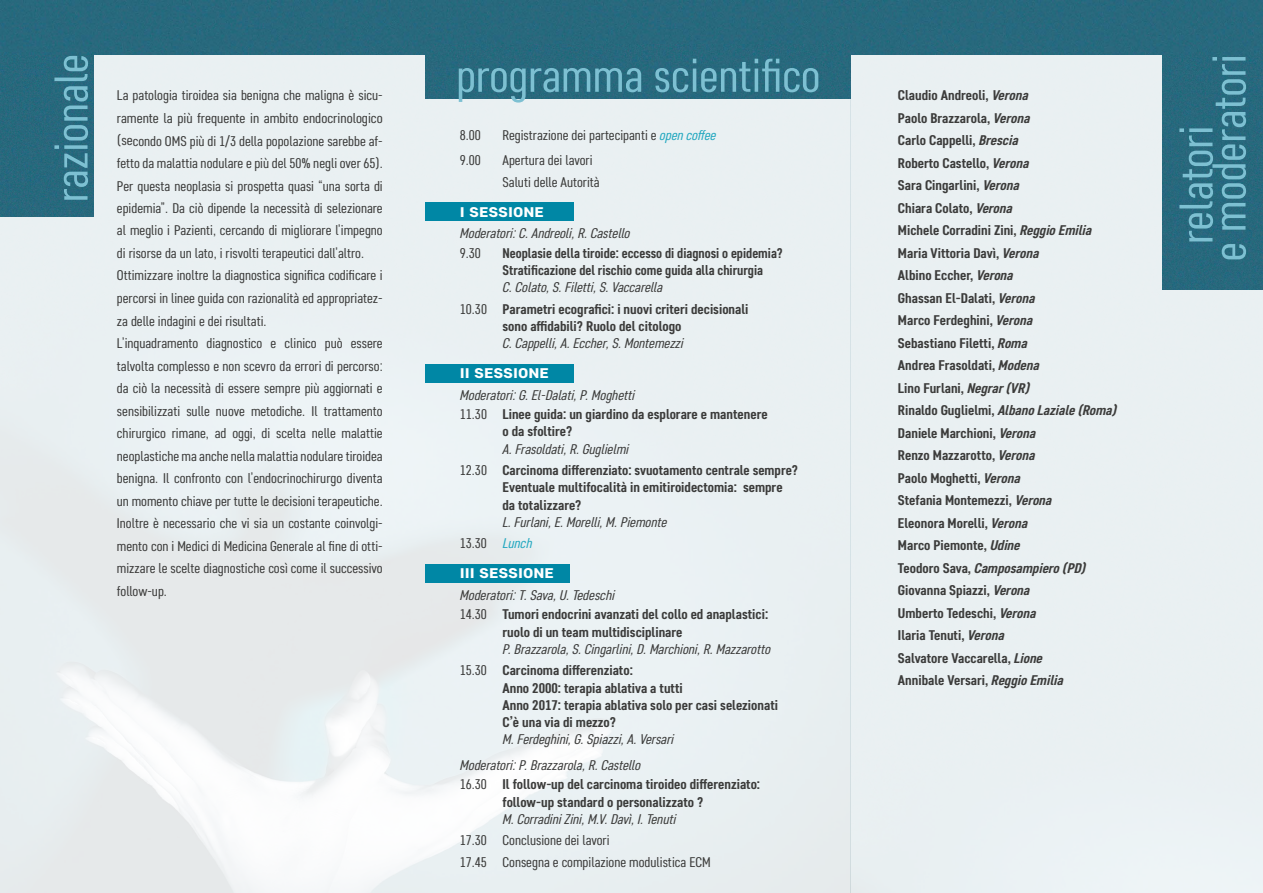
<style>
.page{position:relative;width:1263px;height:893px;background:#fff}
.page>*{position:absolute;margin:0;border:0;box-sizing:border-box;transform-origin:0 0}
.t1{font:46.5px/33px "Core Sans D37 Cn";color:#7dc0d2;scale:1.18 1}
.t2{font:14.1px/22.5px "Core Sans D37 Cn";color:#3c3c3b;scale:1.18 1}
.t3{font:700 14.1px/22.5px "Core Sans D57 Cn";color:#3c3c3b;scale:1.18 1}
.t4{font:italic 14.1px/21.5px "Core Sans D37 Cn";color:#3c3c3b;scale:1.18 1}
.t5{font:700 14.1px/17.2px "Core Sans D57 Cn";color:#3c3c3b;scale:1.16 1}
.t6{font:700 14.1px/17.2px "Core Sans D57 Cn";color:#3c3c3b;scale:1.12 1}
.t7{font:800 14.1px "Core Sans D65";color:#fff;scale:1.18 1}
.s1{font-style:italic;color:#23a8c0}
.s2{font-family:"Core Sans D37 Cn";font-weight:400}
.s3{font-style:normal}
.s4{color:#23a8c0}
.s5{font-style:italic}
</style>
<div class="page">
<div style="left:0;top:54px;width:1263px;height:839px;background:#e9f0f2"></div>
<div style="left:1162px;top:54px;width:101px;height:235px;background:#28687d"></div>
<div style="left:425px;top:202px;width:149px;height:19px;background:#0087a5"></div>
<div style="left:425px;top:364px;width:149px;height:19px;background:#0087a5"></div>
<div style="left:425px;top:564px;width:145px;height:19px;background:#0087a5"></div>
<img style="left:0;top:54px;width:94px;height:163px">
<div style="left:0;top:0;width:412px;height:54px;background:#28697d"></div>
<div style="left:412px;top:0;width:851px;height:54px;background:#28697d"></div>
<div style="left:425px;top:45px;width:425px;height:54px;background:#28697d"></div>
<h1 class="t1" style="left:54px;top:202px;width:127px;rotate:-90deg">razionale</h1>
<p class="t2" style="left:117px;top:84px;width:227px">La patologia tiroidea sia benigna che maligna è sicu&shy;ramente la più frequente in ambito endocrinologico (secondo OMS più di 1/3 della popolazione sarebbe af&shy;fetto da malattia nodulare e più del 50% negli over 65).<br>Per questa neoplasia si prospetta quasi “una sorta di epidemia”. Da ciò dipende la necessità di selezionare al meglio i Pazienti, cercando di migliorare l’impegno di risorse da un lato, i risvolti terapeutici dall’altro.<br>Ottimizzare inoltre la diagnostica significa codificare i percorsi in linee guida con razionalità ed appropriatez&shy;za delle indagini e dei risultati.<br>L’inquadramento diagnostico e clinico può essere talvolta complesso e non scevro da errori di percorso: da ciò la necessità di essere sempre più aggiornati e sensibilizzati sulle nuove metodiche. Il trattamento chirurgico rimane, ad oggi, di scelta nelle malattie neoplastiche ma anche nella malattia nodulare tiroidea benigna. Il confronto con l’endocrinochirurgo diventa un momento chiave per tutte le decisioni terapeutiche.<br>Inoltre è necessario che vi sia un costante coinvolgi&shy;mento con i Medici di Medicina Generale al fine di otti&shy;mizzare le scelte diagnostiche così come il successivo follow-up.</p>
<h1 class="t1" style="left:456px;top:59px;width:310px">programma scientifico</h1>
<p class="t2" style="left:460px;top:123px;width:19px">8.00</p>
<p class="t2" style="left:502px;top:123px;width:182px">Registrazione dei partecipanti e <span class="s1">open coffee</span></p>
<p class="t2" style="left:460px;top:149px;width:19px">9.00</p>
<p class="t2" style="left:502px;top:150px;width:84px;line-height:21.5px">Apertura dei lavori<br>Saluti delle Autorità</p>
<p class="t7" style="left:460px;top:203px;width:72px">I SESSIONE</p>
<p class="t4" style="left:460px;top:223px;width:146px">Moderatori: C. Andreoli, R. Castello</p>
<p class="t2" style="left:460px;top:241px;width:19px">9.30</p>
<p class="t6" style="left:502px;top:244px;width:252px">Neoplasie della tiroide: eccesso di diagnosi o epidemia?<br>Stratificazione del rischio come guida alla chirurgia</p>
<p class="t4" style="left:502px;top:276px;width:137px">C. Colato, S. Filetti, S. Vaccarella</p>
<p class="t3" style="left:502px;top:300px;width:210px;line-height:17.2px;text-indent:-43px"><span class="s2">10.30</span> Parametri ecografici: i nuovi criteri decisionali sono affidabili? Ruolo del citologo</p>
<p class="t4" style="left:502px;top:332px;width:155px">C. Cappelli, A. Eccher, S. Montemezzi</p>
<p class="t7" style="left:460px;top:364px;width:77px">II SESSIONE</p>
<p class="t4" style="left:460px;top:384px;width:149px">Moderatori: G. El-Dalati, P. Moghetti</p>
<p class="t3" style="left:502px;top:405px;width:226px;line-height:17.2px;text-indent:-43px"><span class="s2">11.30</span> Linee guida: un giardino da esplorare e mantenere o da sfoltire?</p>
<p class="t4" style="left:502px;top:438px;width:108px">A. Frasoldati, R. Guglielmi</p>
<p class="t5" style="left:502px;top:461px;width:256px;text-indent:-43px"><span class="s2">12.30</span> Carcinoma differenziato: svuotamento centrale sempre?<br>Eventuale multifocalità in emitiroidectomia: sempre da totalizzare?</p>
<p class="t4" style="left:460px;top:511px;width:177px;text-indent:43px">L. Furlani, E. Morelli, M. Piemonte<br><span class="s3">13.30</span> <span class="s4">Lunch</span></p>
<p class="t7" style="left:460px;top:564px;width:81px">III SESSIONE</p>
<p class="t4" style="left:460px;top:584px;width:132px">Moderatori: T. Sava, U. Tedeschi</p>
<p class="t3" style="left:502px;top:606px;width:227px;line-height:17.2px;text-indent:-43px"><span class="s2">14.30</span> Tumori endocrini avanzati del collo ed anaplastici: ruolo di un team multidisciplinare</p>
<p class="t4" style="left:502px;top:638px;width:229px">P. Brazzarola, S. Cingarlini, D. Marchioni, R. Mazzarotto</p>
<p class="t3" style="left:502px;top:662px;width:235px;line-height:17.2px;text-indent:-43px"><span class="s2">15.30</span> Carcinoma differenziato:<br>Anno 2000: terapia ablativa a tutti<br>Anno 2017: terapia ablativa solo per casi selezionati C’è una via di mezzo?</p>
<p class="t4" style="left:460px;top:726px;width:183px;line-height:25.8px;text-indent:43px">M. Ferdeghini, G. Spiazzi, A. Versari<br>Moderatori: P. Brazzarola, R. Castello</p>
<p class="t3" style="left:502px;top:776px;width:220px;line-height:17.2px;text-indent:-43px"><span class="s2">16.30</span> Il follow-up del carcinoma tiroideo differenziato: follow-up standard o personalizzato ?</p>
<p class="t4" style="left:502px;top:808px;width:148px">M. Corradini Zini, M.V. Davì, I. Tenuti</p>
<p class="t2" style="left:460px;top:830px;width:214px;line-height:21.5px">17.30 Conclusione dei lavori<br>17.45 Consegna e compilazione modulistica ECM</p>
<p class="t3" style="left:898px;top:84px;width:187px">Claudio Andreoli, <span class="s5">Verona<br></span>Paolo Brazzarola, <span class="s5">Verona<br></span>Carlo Cappelli, <span class="s5">Brescia<br></span>Roberto Castello, <span class="s5">Verona<br></span>Sara Cingarlini, <span class="s5">Verona<br></span>Chiara Colato, <span class="s5">Verona<br></span>Michele Corradini Zini, <span class="s5">Reggio Emilia<br></span>Maria Vittoria Davì, <span class="s5">Verona<br></span>Albino Eccher, <span class="s5">Verona<br></span>Ghassan El-Dalati, <span class="s5">Verona<br></span>Marco Ferdeghini, <span class="s5">Verona<br></span>Sebastiano Filetti, <span class="s5">Roma<br></span>Andrea Frasoldati, <span class="s5">Modena<br></span>Lino Furlani, <span class="s5">Negrar (VR)<br></span>Rinaldo Guglielmi, <span class="s5">Albano Laziale (Roma)<br></span>Daniele Marchioni, <span class="s5">Verona<br></span>Renzo Mazzarotto, <span class="s5">Verona<br></span>Paolo Moghetti, <span class="s5">Verona<br></span>Stefania Montemezzi, <span class="s5">Verona<br></span>Eleonora Morelli, <span class="s5">Verona<br></span>Marco Piemonte, <span class="s5">Udine<br></span>Teodoro Sava, <span class="s5">Camposampiero (PD)<br></span>Giovanna Spiazzi, <span class="s5">Verona<br></span>Umberto Tedeschi, <span class="s5">Verona<br></span>Ilaria Tenuti, <span class="s5">Verona<br></span>Salvatore Vaccarella, <span class="s5">Lione<br></span>Annibale Versari, <span class="s5">Reggio Emilia</span></p>
<h1 class="t1" style="left:1179px;top:261px;width:177px;text-indent:17px;rotate:-90deg">relatori<br>e moderatori</h1>
</div>
